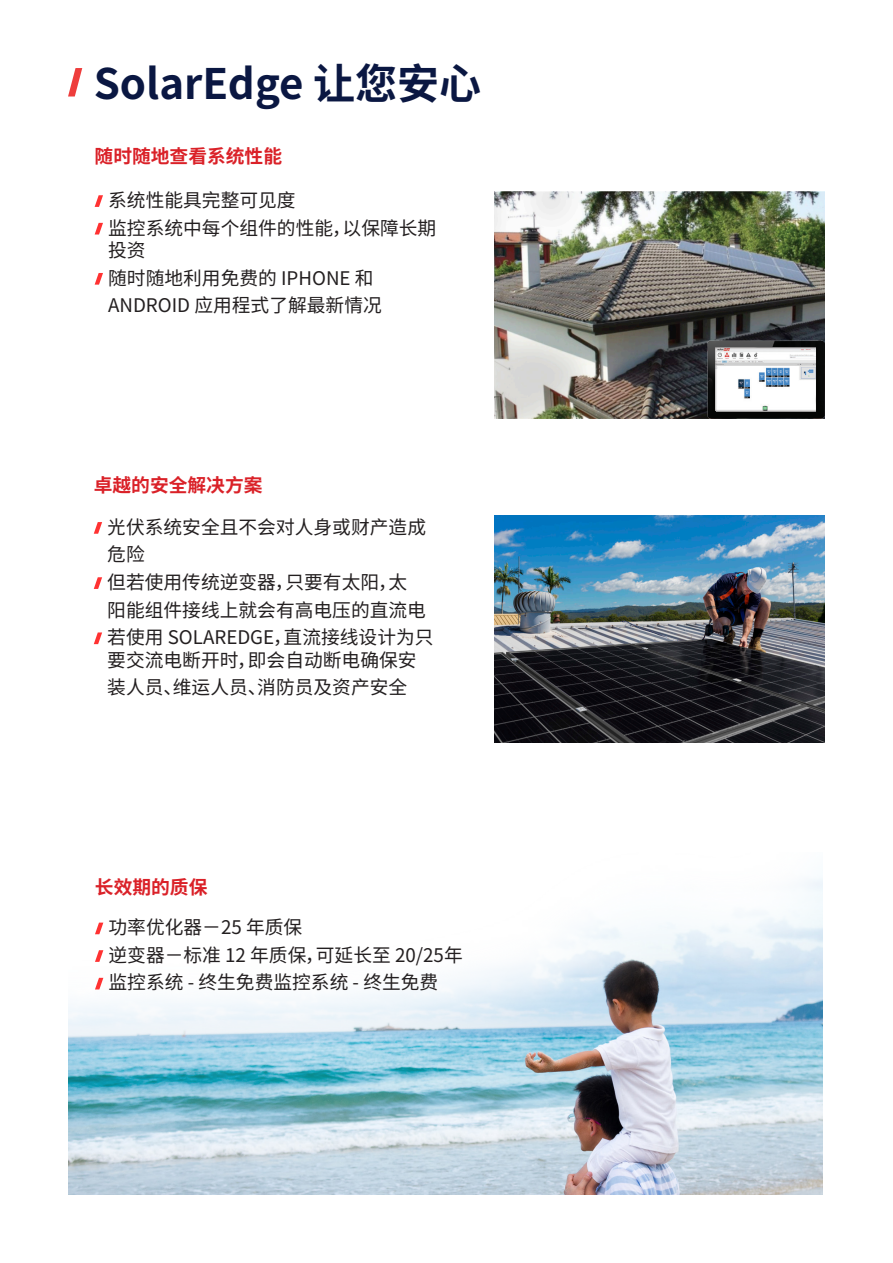
<style>
.page{position:relative;width:893px;height:1263px;background:#fff}
.page>*{position:absolute;margin:0;border:0;box-sizing:border-box;transform-origin:0 0}
.t1{font:700 42px "Noto Sans SC";color:#0a1742}
.Body_N{font:18.75px/22.5px "Noto Sans SC";color:#231f20}
.Body_Header_N{font:700 18.75px "Noto Sans SC";color:#da2128}
</style>
<div class="page">
<img style="left:494px;top:192px;width:331px;height:226px">
<svg style="left:68px;top:68px;width:14px;height:29px"></svg>
<svg style="left:95px;top:195px;width:8px;height:12px"></svg>
<svg style="left:95px;top:223px;width:8px;height:11px"></svg>
<svg style="left:95px;top:273px;width:8px;height:12px"></svg>
<img style="left:494px;top:516px;width:331px;height:227px">
<svg style="left:94px;top:522px;width:8px;height:12px"></svg>
<svg style="left:94px;top:577px;width:8px;height:12px"></svg>
<svg style="left:94px;top:632px;width:8px;height:12px"></svg>
<img style="left:707px;top:340px;width:118px;height:78px">
<img style="left:716px;top:348px;width:100px;height:63px">
<img style="left:68px;top:878px;width:755px;height:317px">
<svg style="left:95px;top:922px;width:8px;height:12px"></svg>
<svg style="left:95px;top:950px;width:8px;height:12px"></svg>
<svg style="left:95px;top:978px;width:8px;height:11px"></svg>
<p class="t1" style="left:94px;top:60px;width:389px">SolarEdge 让您安心</p>
<p class="Body_Header_N" style="left:95px;top:146px;width:189px">随时随地查看系统性能</p>
<p class="Body_N" style="left:108px;top:189px;width:189px">系统性能具完整可见度</p>
<p class="Body_N" style="left:108px;top:217px;width:330px">监控系统中每个组件的性能，以保障长期投资</p>
<p class="Body_N" style="left:108px;top:267px;width:267px">随时随地利用免费的 IPHONE 和</p>
<p class="Body_N" style="left:108px;top:294px;width:275px">ANDROID 应用程式了解最新情况</p>
<p class="Body_Header_N" style="left:94px;top:474px;width:170px">卓越的安全解决方案</p>
<p class="Body_N" style="left:107px;top:516px;width:320px">光伏系统安全且不会对人身或财产造成</p>
<p class="Body_N" style="left:107px;top:544px;width:39px">危险</p>
<p class="Body_N" style="left:107px;top:571px;width:302px">但若使用传统逆变器，只要有太阳，太</p>
<p class="Body_N" style="left:107px;top:599px;width:320px">阳能组件接线上就会有高电压的直流电</p>
<p class="Body_N" style="left:107px;top:626px;width:328px">若使用 SOLAREDGE，直流接线设计为只要交流电断开时，即会自动断电确保安</p>
<p class="Body_N" style="left:107px;top:676px;width:302px">装人员、维运人员、消防员及资产安全</p>
<p class="Body_Header_N" style="left:95px;top:876px;width:114px">长效期的质保</p>
<p class="Body_N" style="left:109px;top:916px;width:195px">功率优化器－25 年质保</p>
<p class="Body_N" style="left:109px;top:944px;width:356px">逆变器－标准 12 年质保，可延长至 20/25年</p>
<p class="Body_N" style="left:109px;top:972px;width:331px">监控系统 - 终生免费监控系统 - 终生免费</p>
</div>
